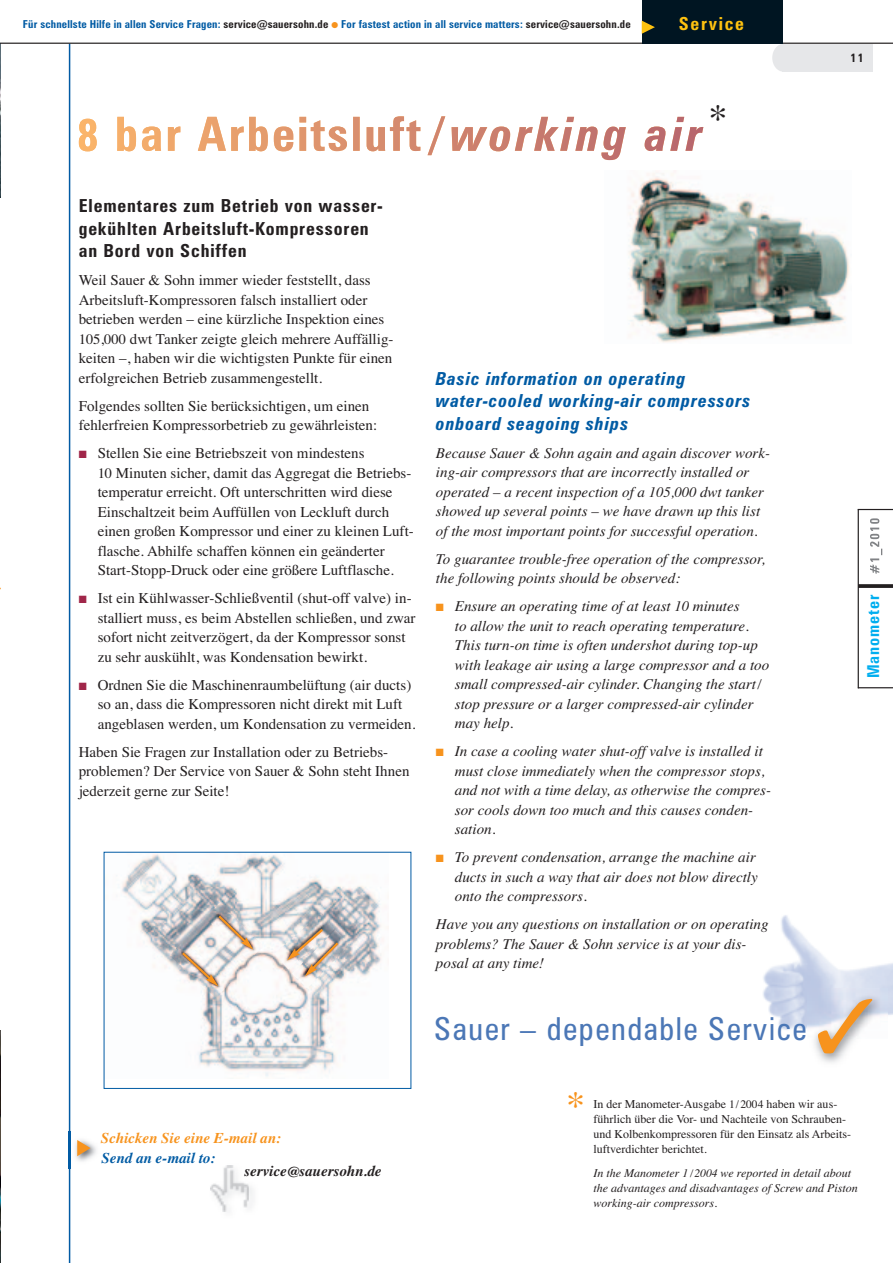
<style>
.page{position:relative;width:893px;height:1263px;background:#fff}
.page>*{position:absolute;margin:0;border:0;box-sizing:border-box;transform-origin:0 0}
.t1{font:38.4px "Times";color:#231f20}
.t2{font:38.4px "Times";color:#f7931d}
.t3{font:condensed 31.65px "Zurich BT";letter-spacing:.05em;color:#4b77b6}
.t4{font:700 condensed 18px/22.5px "Zurich BT";letter-spacing:.05em;color:#231f20}
.t5{font:italic 700 condensed 18px/22.5px "Zurich BT";letter-spacing:.05em;color:#015ba4}
.t6{font:700 condensed 18px "Zurich BT";letter-spacing:.095em;color:#fec210}
.t7{font:700 condensed 16.35px "Zurich BT";letter-spacing:.06em;color:#00aeef}
.t8{font:15px/19.5px "Times";color:#231f20}
.t9{font:italic 15px/19.5px "Times";color:#231f20}
.t10{font:italic 700 15px "Times";color:#f7931d}
.t11{font:italic 700 15px "Times";color:#231f20}
.t12{font:italic 700 15px "Times";color:#015ba4}
.t13{font:12px/15px "Times";color:#231f20}
.t14{font:italic 12px/15px "Times";color:#231f20}
.t15{font:700 condensed 12px "Zurich BT";color:#231f20}
.t16{font:700 condensed 10.95px "Zurich BT";letter-spacing:.015em;color:#015ba4}
.s1{color:#231f20}
.s2{color:#f7931d}
.s3{font-size:14.55px}
.s4{color:#a02649}
.s5{font-size:11.55px}
</style>
<div class="page">
<img style="left:763px;top:915px;width:130px;height:115px">
<img style="left:628px;top:173px;width:222px;height:170px">
<img style="left:0;top:44px;width:1px;height:154px">
<svg style="left:870px;top:518px;width:12px;height:56px"></svg>
<div style="left:782px;top:44px;width:91px;height:28px;background:#e6e7e9"></div>
<div style="left:772px;top:44px;width:23px;height:28px;background:#e6e7e9;border-radius:50%"></div>
<hr style="left:857px;top:509px;width:2px;height:179px;background:#231f20">
<hr style="left:858px;top:687px;width:35px;height:1px;background:#231f20">
<hr style="left:857px;top:509px;width:36px;height:1px;background:#231f20">
<svg style="left:859px;top:584px;width:34px;height:4px"></svg>
<hr style="left:69px;top:44px;width:1px;height:1219px;background:#015ba4">
<hr style="left:0;top:43px;width:893px;height:1px;background:#231f20">
<div style="left:642px;top:0;width:141px;height:44px;background:#001522"></div>
<svg style="left:642px;top:21px;width:13px;height:13px"></svg>
<img style="left:122px;top:854px;width:259px;height:223px">
<img style="left:0;top:1031px;width:1px;height:232px">
<img style="left:210px;top:1186px;width:43px;height:26px">
<img style="left:211px;top:1165px;width:38px;height:46px">
<img style="left:70px;top:1131px;width:26px;height:38px">
<svg style="left:77px;top:1140px;width:13px;height:16px"></svg>
<img style="left:808px;top:989px;width:79px;height:74px">
<svg style="left:818px;top:999px;width:54px;height:54px"></svg>
<img style="left:170px;top:940px;width:60px;height:58px">
<img style="left:274px;top:913px;width:61px;height:56px">
<img style="left:292px;top:930px;width:58px;height:58px">
<svg style="left:287px;top:927px;width:54px;height:49px;background:#c9beb5"></svg>
<img style="left:205px;top:903px;width:58px;height:58px">
<svg style="left:180px;top:913px;width:73px;height:73px"></svg>
<svg style="left:79px;top:116px;width:341px;height:35px"></svg>
<p class="t16" style="left:23px;top:20px;width:609px">Für schnellste Hilfe in allen Service Fragen: <span class="s1">service@sauersohn.de</span> <span class="s2">●</span> For fastest action in all service matters: <span class="s1">service@sauersohn.de</span></p>
<p class="t6" style="left:679px;top:17px;width:67px">Service</p>
<h1 class="t1" style="left:708px;top:104px;width:21px">*</h1>
<p class="t4" style="left:79px;top:196px;width:305px">Elementares zum Betrieb von wasser&shy;gekühlten Arbeitsluft-Kompressoren an Bord von Schiffen</p>
<p class="t8" style="left:79px;top:272px;width:316px">Weil Sauer &amp; Sohn immer wieder feststellt, dass Arbeitsluft-Kompressoren falsch installiert oder betrieben werden – eine kürzliche Inspektion eines <span class="s3">105,000</span> dwt Tanker zeigte gleich mehrere Auffällig&shy;keiten –, haben wir die wichtigsten Punkte für einen erfolgreichen Betrieb zusammengestellt.</p>
<p class="t8" style="left:79px;top:397px;width:300px">Folgendes sollten Sie berücksichtigen, um einen fehlerfreien Kompressorbetrieb zu gewährleisten:</p>
<p class="t8" style="left:98px;top:445px;width:318px;text-indent:-19px"><span class="s4">■</span> Stellen Sie eine Betriebszeit von mindestens<br><span class="s3">10</span> Minuten sicher, damit das Aggregat die Betriebs&shy;temperatur erreicht. Oft unterschritten wird diese Einschaltzeit beim Auffüllen von Leckluft durch einen großen Kompressor und einer zu kleinen Luft&shy;flasche. Abhilfe schaffen können ein geänderter Start-Stopp-Druck oder eine größere Luftflasche.</p>
<p class="t8" style="left:98px;top:590px;width:319px;text-indent:-19px"><span class="s4">■</span> Ist ein Kühlwasser-Schließventil (shut-off valve) in&shy;stalliert muss, es beim Abstellen schließen, und zwar sofort nicht zeitverzögert, da der Kompressor sonst zu sehr auskühlt, was Kondensation bewirkt.</p>
<p class="t8" style="left:98px;top:676px;width:319px;text-indent:-19px"><span class="s4">■</span> Ordnen Sie die Maschinenraumbelüftung (air ducts) so an, dass die Kompressoren nicht direkt mit Luft angeblasen werden, um Kondensation zu vermeiden.</p>
<p class="t8" style="left:79px;top:743px;width:332px">Haben Sie Fragen zur Installation oder zu Betriebs&shy;problemen? Der Service von Sauer &amp; Sohn steht Ihnen jederzeit gerne zur Seite!</p>
<p class="t5" style="left:436px;top:369px;width:316px">Basic information on operating water-cooled working-air compressors onboard seagoing ships</p>
<p class="t9" style="left:436px;top:444px;width:336px">Because Sauer &amp; Sohn again and again discover work&shy;ing-air compressors that are incorrectly installed or operated – a recent inspection of a <span class="s3">105,000</span> dwt tanker showed up several points – we have drawn up this list of the most important points for successful operation.</p>
<p class="t9" style="left:436px;top:550px;width:331px">To guarantee trouble-free operation of the compressor, the following points should be observed:</p>
<p class="t9" style="left:455px;top:598px;width:316px;text-indent:-19px"><span class="s2">■</span> Ensure an operating time of at least <span class="s3">10</span> minutes<br>to allow the unit to reach operating temperature.<br>This turn-on time is often undershot during top-up with leakage air using a large compressor and a too small compressed-air cylinder. Changing the start/ stop pressure or a larger compressed-air cylinder may help.</p>
<p class="t9" style="left:455px;top:743px;width:318px;text-indent:-19px"><span class="s2">■</span> In case a cooling water shut-off valve is installed it must close immediately when the compressor stops, and not with a time delay, as otherwise the compres&shy;sor cools down too much and this causes conden&shy;sation.</p>
<p class="t9" style="left:455px;top:849px;width:304px;text-indent:-19px"><span class="s2">■</span> To prevent condensation, arrange the machine air ducts in such a way that air does not blow directly onto the compressors.</p>
<p class="t9" style="left:436px;top:916px;width:334px">Have you any questions on installation or on operating problems? The Sauer &amp; Sohn service is at your dis&shy;posal at any time!</p>
<h2 class="t3" style="left:434px;top:1017px;width:374px">Sauer – dependable Service</h2>
<p class="t15" style="left:850px;top:54px;width:15px">11</p>
<p class="t7" style="left:867px;top:678px;width:85px;rotate:-90deg">Manometer</p>
<p class="t10" style="left:101px;top:1133px;width:182px">Schicken Sie eine E-mail an:</p>
<p class="t12" style="left:101px;top:1153px;width:116px">Send an e-mail to:</p>
<p class="t11" style="left:244px;top:1165px;width:139px">service@sauersohn.de</p>
<h1 class="t2" style="left:566px;top:1091px;width:21px">*</h1>
<p class="t13" style="left:593px;top:1098px;width:259px">In der Manometer-Ausgabe <span class="s5">1/2004</span> haben wir aus&shy;führlich über die Vor- und Nachteile von Schrauben&shy;und Kolbenkompressoren für den Einsatz als Arbeits&shy;luftverdichter berichtet.</p>
<p class="t14" style="left:593px;top:1166px;width:266px">In the Manometer <span class="s5">1 /2004</span> we reported in detail about the advantages and disadvantages of Screw and Piston working-air compressors.</p>
</div>
